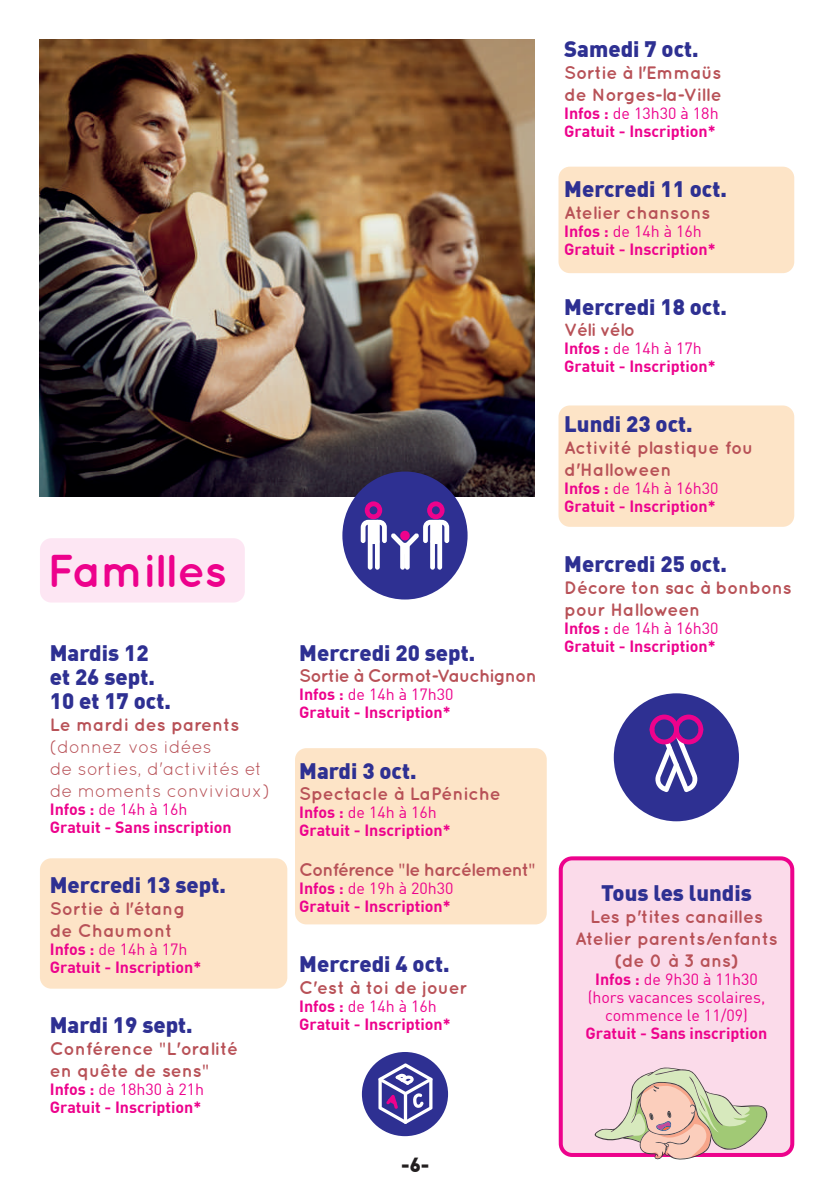
<style>
.page{position:relative;width:834px;height:1191px;background:#fff}
.page>*{position:absolute;margin:0;border:0;box-sizing:border-box;transform-origin:0 0}
.t1{font:700 46px "Quicksand";letter-spacing:-.02em;color:#ed028c}
.t2{font:900 22px/24px "DIN Offc";color:#2e3092}
.t3{font:900 20px "DIN Offc";color:#231f20}
.t4{font:700 18px/22px "Quicksand";letter-spacing:-.01em;color:#b85157}
.t5{font:18px/22px "Quicksand";color:#b85157}
.t6{font:700 18px "Quicksand";letter-spacing:-.04em;color:#b85157}
.t7{font:700 18px "Quicksand";letter-spacing:-.05em;color:#b85157}
.t8{font:700 16px/18px "DIN Offc";color:#ed028c}
.t9{font:16px/18px "DIN Offc";color:#ed028c;text-align:center}
.s1{font-weight:400}
.s2{font-family:"Source Sans Pro";font-weight:400}
.s3{font-weight:700}
</style>
<div class="page">
<div style="left:558px;top:405px;width:236px;height:122px;background:#fde4c7;border-radius:11px"></div>
<div style="left:558px;top:167px;width:236px;height:106px;background:#fde4c7;border-radius:11px"></div>
<div style="left:40px;top:858px;width:247px;height:130px;background:#fde4c7;border-radius:11px"></div>
<div style="left:295px;top:748px;width:251px;height:176px;background:#fde4c7;border-radius:11px"></div>
<div style="left:558px;top:856px;width:236px;height:301px;background:#fbdbea;border-radius:17px"></div>
<img style="left:40px;top:40px;width:494px;height:456px">
<div style="left:558px;top:856px;width:236px;height:301px;border:4px solid #ed028c;border-radius:11px"></div>
<svg style="left:591px;top:1067px;width:176px;height:93px"></svg>
<div style="left:342px;top:471px;width:125px;height:128px;background:#2e3092;border-radius:50%"></div>
<div style="left:437px;top:520px;width:5px;height:49px;background:#fff;border-radius:2px"></div>
<div style="left:430px;top:520px;width:5px;height:49px;background:#fff;border-radius:2px"></div>
<hr style="left:375px;top:520px;width:4px;height:49px;background:#fff;border-radius:2px">
<hr style="left:368px;top:520px;width:4px;height:49px;background:#fff;border-radius:2px">
<hr style="left:405px;top:543px;width:4px;height:26px;background:#fff;border-radius:2px">
<div style="left:400px;top:543px;width:5px;height:26px;background:#fff;border-radius:2px"></div>
<svg style="left:360px;top:501px;width:89px;height:47px"></svg>
<div style="left:370px;top:522px;width:7px;height:19px;background:#fff"></div>
<div style="left:432px;top:522px;width:7px;height:19px;background:#fff"></div>
<div style="left:362px;top:1052px;width:86px;height:84px;background:#2e3092;border-radius:50%"></div>
<svg style="left:378px;top:1063px;width:54px;height:60px"></svg>
<div style="left:613px;top:693px;width:125px;height:128px;background:#2e3092;border-radius:50%"></div>
<svg style="left:649px;top:714px;width:54px;height:78px"></svg>
<div style="left:40px;top:538px;width:205px;height:64px;background:#fde6f3;border-radius:11px"></div>
<h1 class="t1" style="left:47px;top:543px;width:182px">Familles</h1>
<h2 class="t2" style="left:50px;top:640px;width:122px">Mardis 12 et 26 sept.<br>10 et 17 oct.</h2>
<p class="t4" style="left:50px;top:713px;width:191px">Le mardi des parents</p>
<p class="t5" style="left:50px;top:736px;width:222px">(donnez vos idées<br>de sorties, d'activités et de moments conviviaux)</p>
<p class="t8" style="left:50px;top:800px;width:183px">Infos : <span class="s1">de 14h à 16h<br></span>Gratuit - Sans inscription</p>
<h2 class="t2" style="left:50px;top:872px;width:177px">Mercredi 13 sept.</h2>
<p class="t4" style="left:50px;top:897px;width:137px">Sortie à l'étang de Chaumont</p>
<p class="t8" style="left:50px;top:939px;width:153px">Infos : <span class="s1">de 14h à 17h<br></span>Gratuit - Inscription*</p>
<h2 class="t2" style="left:50px;top:1011px;width:144px">Mardi 19 sept.</h2>
<p class="t4" style="left:50px;top:1036px;width:190px">Conférence <span class="s2">"</span>L'oralité en quête de sens<span class="s2">"</span></p>
<p class="t8" style="left:50px;top:1079px;width:156px">Infos : <span class="s1">de 18h30 à 21h<br></span>Gratuit - Inscription*</p>
<h2 class="t2" style="left:299px;top:639px;width:177px">Mercredi 20 sept.</h2>
<p class="t6" style="left:299px;top:665px;width:239px">Sortie à Cormot-Vauchignon</p>
<p class="t8" style="left:299px;top:685px;width:156px">Infos : <span class="s1">de 14h à 17h30<br></span>Gratuit - Inscription*</p>
<h2 class="t2" style="left:299px;top:757px;width:119px">Mardi 3 oct.</h2>
<p class="t4" style="left:299px;top:782px;width:203px">Spectacle à LaPéniche</p>
<p class="t8" style="left:299px;top:802px;width:153px">Infos : <span class="s1">de 14h à 16h<br></span>Gratuit - Inscription*</p>
<p class="t7" style="left:299px;top:858px;width:238px">Conférence <span class="s2">"</span>le harcélement<span class="s2">"</span></p>
<p class="t8" style="left:299px;top:878px;width:156px">Infos : <span class="s1">de 19h à 20h30<br></span>Gratuit - Inscription*</p>
<h2 class="t2" style="left:299px;top:950px;width:152px">Mercredi 4 oct.</h2>
<p class="t4" style="left:299px;top:976px;width:170px">C'est à toi de jouer</p>
<p class="t8" style="left:299px;top:996px;width:153px">Infos : <span class="s1">de 14h à 16h<br></span>Gratuit - Inscription*</p>
<h2 class="t2" style="left:564px;top:35px;width:136px">Samedi 7 oct.</h2>
<p class="t4" style="left:564px;top:61px;width:159px">Sortie à l'Emmaüs de Norges-la-Ville</p>
<p class="t8" style="left:564px;top:103px;width:156px">Infos : <span class="s1">de 13h30 à 18h<br></span>Gratuit - Inscription*</p>
<h2 class="t2" style="left:564px;top:175px;width:164px">Mercredi 11 oct.</h2>
<p class="t4" style="left:564px;top:201px;width:147px">Atelier chansons</p>
<p class="t8" style="left:564px;top:221px;width:153px">Infos : <span class="s1">de 14h à 16h<br></span>Gratuit - Inscription*</p>
<h2 class="t2" style="left:564px;top:293px;width:164px">Mercredi 18 oct.</h2>
<p class="t6" style="left:564px;top:319px;width:72px">Véli vélo</p>
<p class="t8" style="left:564px;top:339px;width:153px">Infos : <span class="s1">de 14h à 17h<br></span>Gratuit - Inscription*</p>
<h2 class="t2" style="left:564px;top:411px;width:130px">Lundi 23 oct.</h2>
<p class="t4" style="left:564px;top:436px;width:190px">Activité plastique fou d'Halloween</p>
<p class="t8" style="left:564px;top:478px;width:156px">Infos : <span class="s1">de 14h à 16h30<br></span>Gratuit - Inscription*</p>
<h2 class="t2" style="left:564px;top:551px;width:164px">Mercredi 25 oct.</h2>
<p class="t4" style="left:564px;top:575px;width:229px">Décore ton sac à bonbons pour Halloween</p>
<p class="t8" style="left:564px;top:618px;width:156px">Infos : <span class="s1">de 14h à 16h30<br></span>Gratuit - Inscription*</p>
<h2 class="t2" style="left:601px;top:880px;width:152px">Tous les lundis</h2>
<p class="t4" style="left:575px;top:905px;width:204px;text-align:center">Les p'tites canailles<br>Atelier parents/enfants (de 0 à 3 ans)</p>
<p class="t9" style="left:587px;top:970px;width:179px"><span class="s3">Infos :</span> de 9h30 à 11h30 (hors vacances scolaires, commence le 11/09)</p>
<p class="t8" style="left:585px;top:1023px;width:183px">Gratuit - Sans inscription</p>
<p class="t3" style="left:401px;top:1151px;width:30px">-6-</p>
</div>
